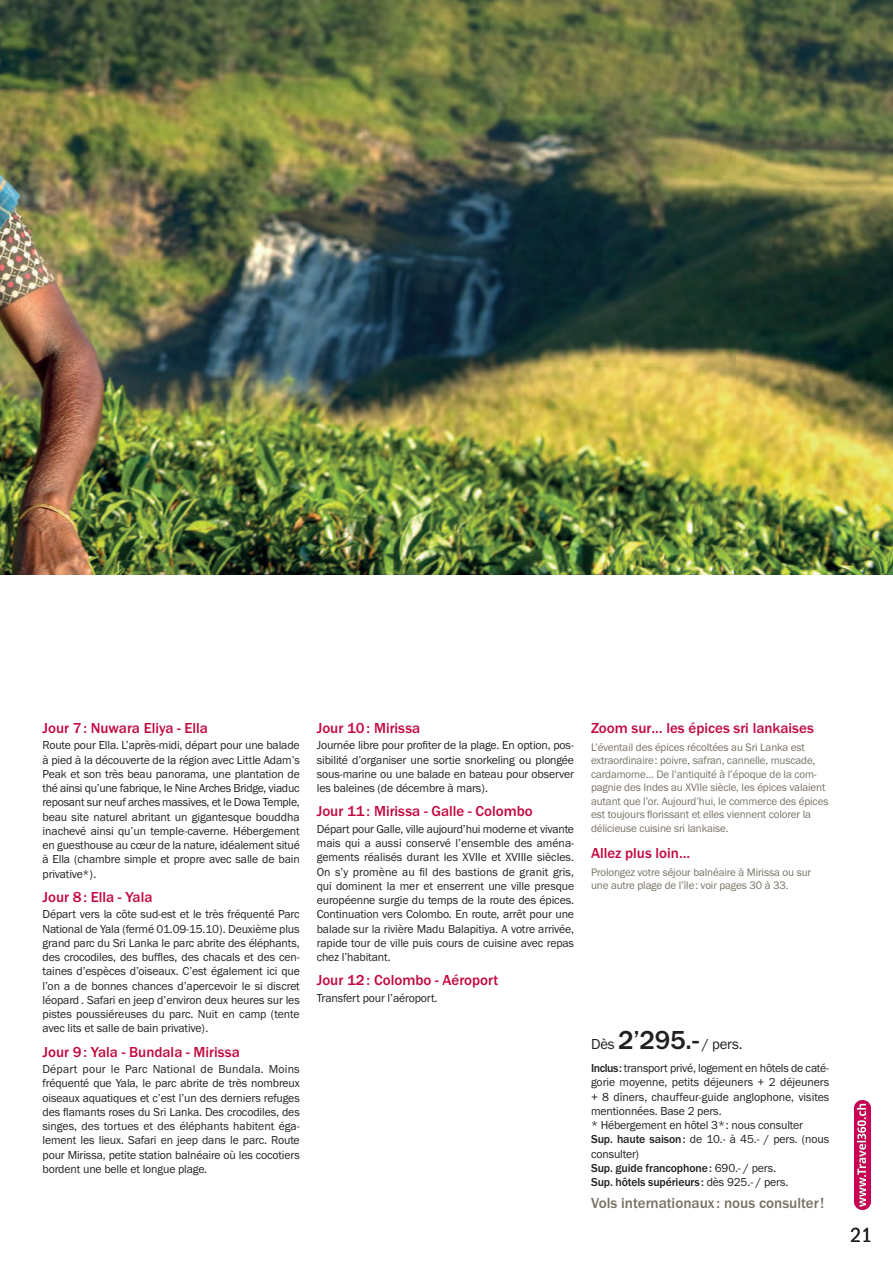
<style>
.page{position:relative;width:893px;height:1263px;background:#fff}
.page>*{position:absolute;margin:0;border:0;box-sizing:border-box;transform-origin:0 0}
.t1{font:21px "Franklin Gothic URW Con Boo";color:#231f20}
.Intertitre_de_texte{font:500 15.15px "Franklin Gothic URW";color:#797165}
.Intertitre_de_texte-2{font:500 15px "Franklin Gothic URW";color:#c40941}
.Titre_LES_PLUS{font:500 15px "Franklin Gothic URW";color:#c40941}
.Texte_Généraliste{font:15px "Franklin Gothic URW Boo";letter-spacing:-.01em;color:#231f20}
.Texte_Généraliste-2{font:12px/14.2px "Franklin Gothic URW Boo";letter-spacing:-.01em;color:#231f20;text-align:justify}
.Texte_Généraliste-3{font:500 12px "Franklin Gothic URW";letter-spacing:-.01em;color:#231f20}
.ZOOM___ALLEZ___PLUS{font:11.25px/13.5px "Franklin Gothic URW Boo";letter-spacing:-.01em;color:#797165}
.s1{font-family:"Franklin Gothic URW";font-weight:500;font-size:27px}
.s2{font-family:"Franklin Gothic URW";font-weight:500}
.s3{font-family:"Franklin Gothic URW Boo";font-weight:400}
</style>
<div class="page">
<img style="left:0;top:0;width:893px;height:574px">
<img style="left:854px;top:1100px;width:16px;height:109px">
<p class="Intertitre_de_texte-2" style="left:43px;top:719px;width:167px">Jour 7: Nuwara Eliya - Ella</p>
<p class="Texte_Généraliste-2" style="left:43px;top:738px;width:259px">Route pour Ella. L’après-midi, départ pour une balade à pied à la découverte de la région avec Little Adam’s Peak et son très beau panorama, une plantation de thé ainsi qu’une fabrique, le Nine Arches Bridge, viaduc reposant sur neuf arches massives, et le Dowa Temple, beau site naturel abritant un gigantesque bouddha inachevé ainsi qu’un temple-caverne. Hébergement en guesthouse au cœur de la nature, idéalement situé à Ella (chambre simple et propre avec salle de bain privative*).</p>
<p class="Intertitre_de_texte-2" style="left:43px;top:888px;width:111px">Jour 8: Ella - Yala</p>
<p class="Texte_Généraliste-2" style="left:43px;top:907px;width:259px">Départ vers la côte sud-est et le très fréquenté Parc National de Yala (fermé 01.09-15.10). Deuxième plus grand parc du Sri Lanka le parc abrite des éléphants, des crocodiles, des buffles, des chacals et des cen&shy;taines d’espèces d’oiseaux. C’est également ici que l’on a de bonnes chances d’apercevoir le si discret léopard . Safari en jeep d’environ deux heures sur les pistes poussiéreuses du parc. Nuit en camp (tente avec lits et salle de bain privative).</p>
<p class="Intertitre_de_texte-2" style="left:43px;top:1042px;width:199px">Jour 9: Yala - Bundala - Mirissa</p>
<p class="Texte_Généraliste-2" style="left:43px;top:1062px;width:259px">Départ pour le Parc National de Bundala. Moins fréquenté que Yala, le parc abrite de très nombreux oiseaux aquatiques et c’est l’un des derniers refuges des flamants roses du Sri Lanka. Des crocodiles, des singes, des tortues et des éléphants habitent éga&shy;lement les lieux. Safari en jeep dans le parc. Route pour Mirissa, petite station balnéaire où les cocotiers bordent une belle et longue plage.</p>
<p class="Intertitre_de_texte-2" style="left:317px;top:719px;width:105px">Jour 10: Mirissa</p>
<p class="Texte_Généraliste-2" style="left:317px;top:738px;width:259px">Journée libre pour profiter de la plage. En option, pos&shy;sibilité d’organiser une sortie snorkeling ou plongée sous-marine ou une balade en bateau pour observer les baleines (de décembre à mars).</p>
<p class="Intertitre_de_texte-2" style="left:317px;top:802px;width:218px">Jour 11: Mirissa - Galle - Colombo</p>
<p class="Texte_Généraliste-2" style="left:317px;top:821px;width:259px">Départ pour Galle, ville aujourd’hui moderne et vivante mais qui a aussi conservé l’ensemble des aména&shy;gements réalisés durant les XVIIe et XVIIIe siècles.<br>On s’y promène au fil des bastions de granit gris, qui dominent la mer et enserrent une ville presque européenne surgie du temps de la route des épices.<br>Continuation vers Colombo. En route, arrêt pour une balade sur la rivière Madu Balapitiya. A votre arrivée, rapide tour de ville puis cours de cuisine avec repas chez l’habitant.</p>
<p class="Intertitre_de_texte-2" style="left:317px;top:971px;width:183px">Jour 12: Colombo - Aéroport</p>
<p class="Texte_Généraliste-2" style="left:317px;top:990px;width:122px">Transfert pour l’aéroport.</p>
<p class="Titre_LES_PLUS" style="left:591px;top:719px;width:224px">Zoom sur… les épices sri lankaises</p>
<p class="ZOOM___ALLEZ___PLUS" style="left:591px;top:740px;width:239px">L’éventail des épices récoltées au Sri Lanka est extraordinaire: poivre, safran, cannelle, muscade, cardamome… De l’antiquité à l’époque de la com&shy;pagnie des Indes au XVIIe siècle, les épices valaient autant que l’or. Aujourd’hui, le commerce des épices est toujours florissant et elles viennent colorer la délicieuse cuisine sri lankaise.</p>
<p class="Titre_LES_PLUS" style="left:591px;top:844px;width:101px">Allez plus loin…</p>
<p class="ZOOM___ALLEZ___PLUS" style="left:591px;top:865px;width:222px">Prolongez votre séjour balnéaire à Mirissa ou sur une autre plage de l’île: voir pages 30 à 33.</p>
<p class="Texte_Généraliste" style="left:591px;top:1035px;width:153px">Dès <span class="s1">2’295.-</span> / pers.</p>
<p class="Texte_Généraliste-2" style="left:591px;top:1061px;width:240px"><span class="s2">Inclus:</span> transport privé, logement en hôtels de caté&shy;gorie moyenne, petits déjeuners + 2 déjeuners + 8 dîners, chauffeur-guide anglophone, visites mentionnées. Base 2 pers.</p>
<p class="Texte_Généraliste-2" style="left:591px;top:1118px;width:214px">* Hébergement en hôtel 3*: nous consulter</p>
<p class="Texte_Généraliste-2" style="left:591px;top:1132px;width:240px"><span class="s2">Sup. haute saison:</span> de 10.- à 45.- / pers. (nous consulter)</p>
<p class="Texte_Généraliste-3" style="left:591px;top:1160px;width:186px">Sup. guide francophone: <span class="s3">690.- / pers.</span></p>
<p class="Texte_Généraliste-3" style="left:591px;top:1175px;width:199px">Sup. hôtels supérieurs: <span class="s3">dès 925.- / pers.</span></p>
<p class="Intertitre_de_texte" style="left:591px;top:1193px;width:235px">Vols internationaux : nous consulter!</p>
<p class="t1" style="left:850px;top:1222px;width:23px">21</p>
</div>
